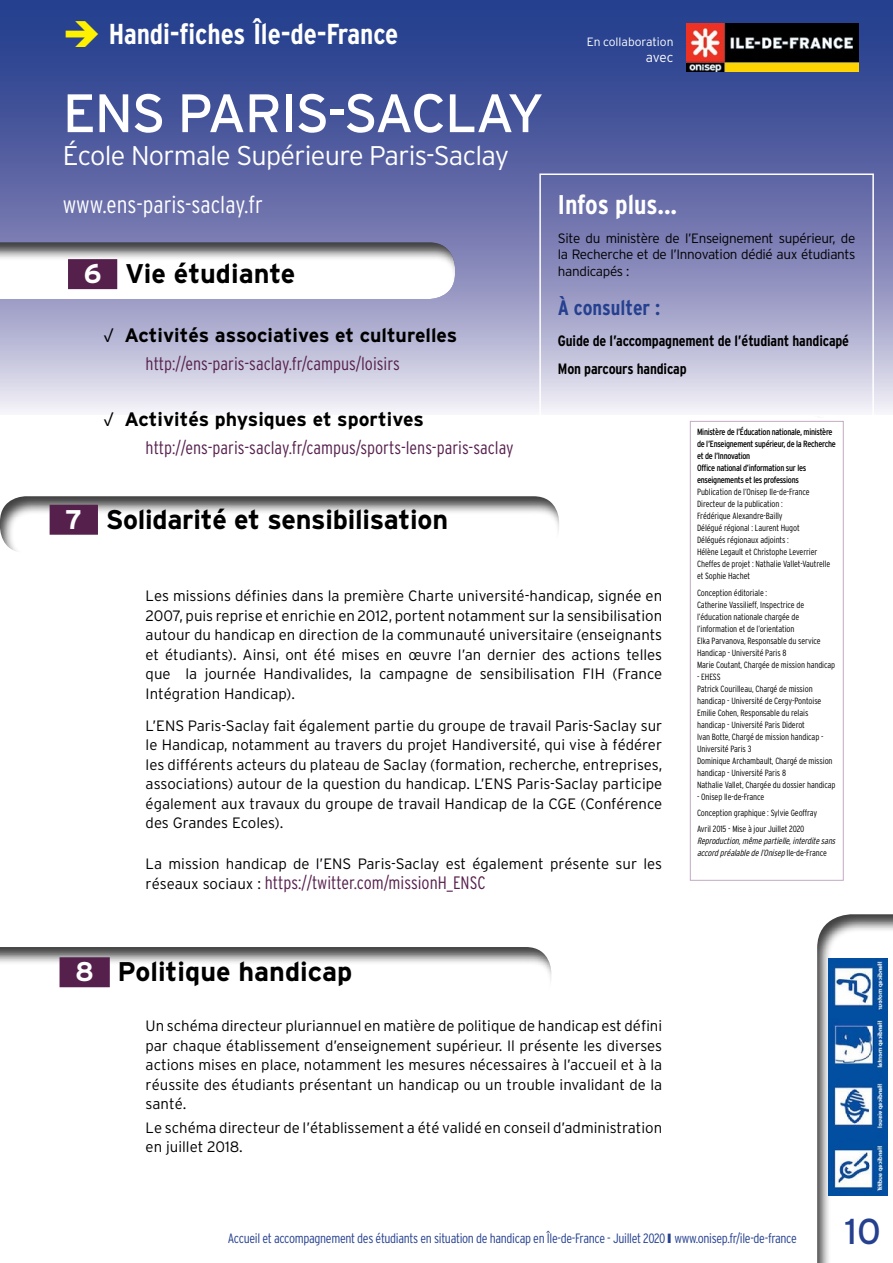
<style>
.page{position:relative;width:893px;height:1263px;background:#fff}
.page>*{position:absolute;margin:0;border:0;box-sizing:border-box;transform-origin:0 0}
.t1{font:54px "Interstate";letter-spacing:-.025em;color:#fff}
.t2{font:36px "Interstate";color:#25408f}
.t3{font:700 condensed 28.8px "Interstate";letter-spacing:-.005em;color:#fff}
.t4{font:700 27px "Interstate";letter-spacing:-.01em;color:#000}
.t5{font:300 27px "Interstate";letter-spacing:-.025em;color:#fff}
.t6{font:700 condensed 27px "Interstate";color:#fff}
.t7{font:300 condensed 24px "Interstate";color:#fff}
.t8{font:700 condensed 21px "Interstate";color:#25408f}
.t9{font:700 19.5px "Interstate";color:#000}
.t10{font:300 condensed 18px "Interstate";color:#56204d}
.t11{font:300 15px/19.5px "Interstate";color:#000;text-align:justify}
.t12{font:700 condensed 15px/28px "Interstate";letter-spacing:-.01em;color:#000}
.t13{font:300 condensed 13.5px "Interstate";letter-spacing:-.025em;color:#25408f}
.t14{font:300 13.5px/16.5px "Interstate";letter-spacing:-.025em;color:#000;text-align:justify}
.t15{font:300 13.5px "Interstate";color:#fff}
.t16{font:300 12px "Interstate";color:#fff}
.t17{font:300 condensed 9px/12px "Interstate";letter-spacing:-.01em;color:#000}
.t18{font:condensed 9px/12px "Interstate";letter-spacing:-.03em;color:#000}
.t19{font:italic 300 condensed 9px/12px "Interstate";color:#000}
.s1{color:#fff200}
.s2{color:#fff}
.s3{font-weight:300}
.s4{font-style:normal}
.s5{font-stretch:normal;font-size:15px;color:#000}
</style>
<div class="page">
<div style="left:805px;top:901px;width:88px;height:362px;background:#000;opacity:.75"></div>
<svg style="left:0;top:0;width:893px;height:412px;background:#747db2"></svg>
<img style="left:686px;top:23px;width:172px;height:48px">
<img style="left:829px;top:958px;width:58px;height:237px">
<div style="left:0;top:483px;width:571px;height:71px;background:#000;opacity:.75"></div>
<div style="left:50px;top:505px;width:48px;height:30px;background:#56204d"></div>
<div style="left:0;top:229px;width:467px;height:71px;background:#000;opacity:.75"></div>
<div style="left:68px;top:259px;width:49px;height:30px;background:#56204d"></div>
<div style="left:0;top:934px;width:564px;height:70px;background:#000;opacity:.75"></div>
<div style="left:60px;top:957px;width:50px;height:30px;background:#56204d"></div>
<div style="left:539px;top:173px;width:335px;height:262px;border:2px solid #fff"></div>
<div style="left:690px;top:421px;width:154px;height:460px;border:1px solid #c3abc3"></div>
<h3 class="t3" style="left:63px;top:16px;width:337px"><span class="s1">➔</span> Handi-fiches Île-de-France</h3>
<h1 class="t1" style="left:63px;top:80px;width:483px">ENS PARIS-SACLAY</h1>
<h3 class="t5" style="left:63px;top:139px;width:448px">école Normale Supérieure Paris-Saclay</h3>
<p class="t16" style="left:587px;top:34px;width:88px">En collaboration</p>
<p class="t15" style="left:646px;top:49px;width:29px">avec</p>
<h3 class="t6" style="left:558px;top:188px;width:121px">Infos plus...</h3>
<p class="t14" style="left:558px;top:230px;width:299px">Site du ministère de l’Enseignement supérieur, de la Recherche et de l’Innovation dédié aux étudiants handicapés :</p>
<h3 class="t8" style="left:558px;top:295px;width:104px">à consulter :</h3>
<p class="t12" style="left:558px;top:326px;width:293px">Guide de l’accompagnement de l’étudiant handicapé<br>Mon parcours handicap</p>
<h3 class="t7" style="left:63px;top:190px;width:202px">www.ens-paris-saclay.fr</h3>
<h3 class="t4" style="left:84px;top:257px;width:213px"><span class="s2">6</span> Vie étudiante</h3>
<h3 class="t9" style="left:103px;top:324px;width:356px"><span class="s3">√</span> Activités associatives et culturelles</h3>
<p class="t10" style="left:146px;top:353px;width:256px">http://ens-paris-saclay.fr/campus/loisirs</p>
<h3 class="t9" style="left:103px;top:408px;width:322px"><span class="s3">√</span> Activités physiques et sportives</h3>
<p class="t10" style="left:146px;top:437px;width:370px">http://ens-paris-saclay.fr/campus/sports-lens-paris-saclay</p>
<p class="t18" style="left:697px;top:426px;width:140px">Ministère de l’éducation nationale, ministère de l’Enseignement supérieur, de la Recherche et de l’Innovation<br>Office national d’information sur les enseignements et les professions</p>
<p class="t17" style="left:697px;top:486px;width:135px">Publication de l’Onisep Ile-de-France Directeur de la publication :<br>Frédérique Alexandre-Bailly<br>Délégué régional : Laurent Hugot Délégués régionaux adjoints :<br>Hélène Legault et Christophe Leverrier Cheffes de projet : Nathalie Vallet-Vautrelle et Sophie Hachet</p>
<p class="t17" style="left:697px;top:586px;width:140px">Conception éditoriale :<br>Catherine Vassilieff, Inspectrice de l’éducation nationale chargée de l’information et de l’orientation<br>Elka Parvanova, Responsable du service Handicap - Université Paris 8<br>Marie Coutant, Chargée de mission handicap</p>
<p class="t17" style="left:697px;top:670px;width:140px">- EHESS<br>Patrick Courilleau, Chargé de mission handicap - Université de Cergy-Pontoise Emilie Cohen, Responsable du relais handicap - Université Paris Diderot<br>Ivan Botte, Chargé de mission handicap - Université Paris 3<br>Dominique Archambault, Chargé de mission handicap - Université Paris 8<br>Nathalie Vallet, Chargée du dossier handicap</p>
<p class="t17" style="left:697px;top:788px;width:122px;line-height:16.2px">- Onisep Ile-de-France<br>Conception graphique : Sylvie Geoffray<br>Avril 2015 - Mise à jour Juillet 2020</p>
<p class="t19" style="left:697px;top:835px;width:142px">Reproduction,mêmepartielle,interditesans accordpréalabledel’Onisep<span class="s4">I l e - d e - F r a n c e</span></p>
<h3 class="t4" style="left:65px;top:503px;width:384px"><span class="s2">7</span> Solidarité et sensibilisation</h3>
<p class="t11" style="left:146px;top:586px;width:518px">Les missions définies dans la première Charte université-handicap, signée en 2007, puis reprise et enrichie en 2012, portent notamment sur la sensibilisation autour du handicap en direction de la communauté universitaire (enseignants et étudiants). Ainsi, ont été mises en œuvre l’an dernier des actions telles que la journée Handivalides, la campagne de sensibilisation FIH (France Intégration Handicap).</p>
<p class="t11" style="left:146px;top:716px;width:518px">L’ENS Paris-Saclay fait également partie du groupe de travail Paris-Saclay sur le Handicap, notamment au travers du projet Handiversité, qui vise à fédérer les différents acteurs du plateau de Saclay (formation, recherche, entreprises, associations) autour de la question du handicap. L’ENS Paris-Saclay participe également aux travaux du groupe de travail Handicap de la CGE (Conférence des Grandes Ecoles).</p>
<p class="t11" style="left:146px;top:854px;width:518px">La mission handicap de l’ENS Paris-Saclay est également présente sur les</p>
<p class="t10" style="left:146px;top:871px;width:341px"><span class="s5">réseaux sociaux :</span> https://twitter.com/missionH_ENSC</p>
<h3 class="t4" style="left:75px;top:955px;width:279px"><span class="s2">8</span> Politique handicap</h3>
<p class="t11" style="left:146px;top:1016px;width:518px">Un schéma directeur pluriannuel en matière de politique de handicap est défini par chaque établissement d’enseignement supérieur. Il présente les diverses actions mises en place, notamment les mesures nécessaires à l’accueil et à la réussite des étudiants présentant un handicap ou un trouble invalidant de la santé.</p>
<p class="t11" style="left:146px;top:1118px;width:518px">Le schéma directeur de l’établissement a été validé en conseil d’administration en juillet 2018.</p>
<p class="t13" style="left:228px;top:1230px;width:570px">Accueil et accompagnement des étudiants en situation de handicap en Île-de-France - Juillet 2020 ❙ www.onisep.fr/ile-de-france</p>
<h2 class="t2" style="left:845px;top:1209px;width:38px">10</h2>
</div>
